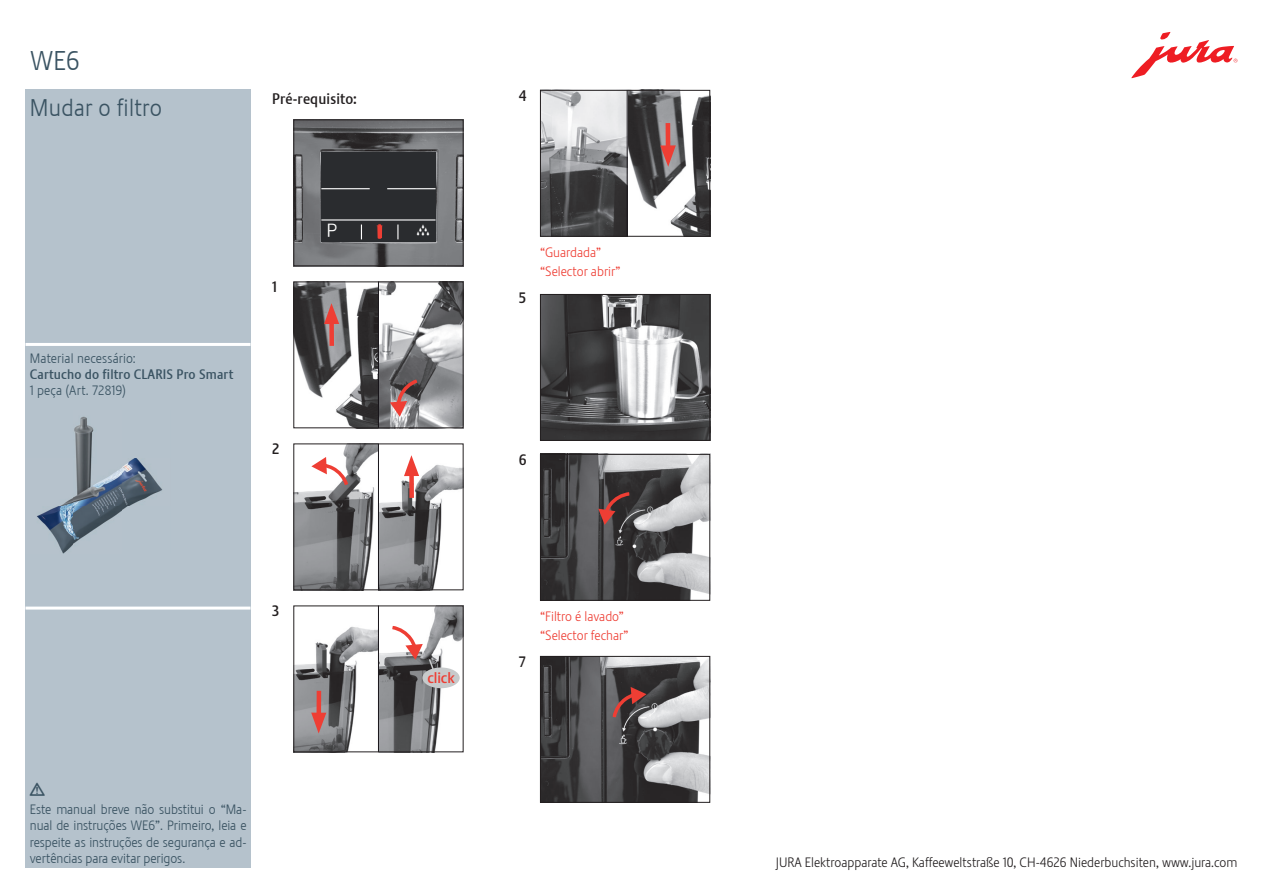
<style>
.page{position:relative;width:1263px;height:893px;background:#fff}
.page>*{position:absolute;margin:0;border:0;box-sizing:border-box;transform-origin:0 0}
.t1{font:27px "Stalemate LF Light";color:#3a5362}
.t2{font:24px "Stalemate LF Light";letter-spacing:.01em;color:#3a5362}
.t3{font:16.5px "Jura Pict 2006";color:#fff}
.t4{font:15px "Stalemate LF";letter-spacing:.01em;color:#231f20}
.t5{font:15px "Stalemate Pro 2 J Medium";color:#231f20}
.t6{font:15px "Stalemate Pro 2 J Medium";color:#ee3e34}
.t7{font:13.5px/16.2px "Stalemate LF Light";letter-spacing:-.005em;color:#3a5362;text-align:justify}
.t8{font:13.5px "Stalemate Pro 2 J Light";color:#231f20}
.t9{font:13.5px/19.5px "Stalemate Pro 2 J Light";color:#ee3e34}
.t10{font:13.5px "Stalemate LF";letter-spacing:.01em;color:#3a5362}
.t11{font:13.5px "Jura Pict 2006";color:#3a5362}
.t12{font:13.5px "Jura Pict 2006";color:#fff}
.t13{font:13.5px "Jura Pict 2006";color:#ee3e34}
</style>
<div class="page">
<div style="left:26px;top:89px;width:225px;height:778px;background:#b5c2cc"></div>
<hr style="left:26px;top:343px;width:224px;height:3px;background:#fff">
<hr style="left:26px;top:607px;width:224px;height:3px;background:#fff">
<img style="left:295px;top:121px;width:166px;height:143px">
<div style="left:321px;top:152px;width:115px;height:90px;background:#2a2c2f"></div>
<hr style="left:321px;top:219px;width:115px;height:2px;background:#fff">
<svg style="left:361px;top:225px;width:1px;height:14px"></svg>
<svg style="left:397px;top:225px;width:1px;height:14px"></svg>
<hr style="left:378px;top:226px;width:4px;height:11px;background:#ee3e34">
<hr style="left:321px;top:188px;width:49px;height:1px;background:#fff">
<hr style="left:387px;top:188px;width:49px;height:1px;background:#fff">
<div style="left:293px;top:119px;width:170px;height:147px;border:1px solid #231f20"></div>
<img style="left:295px;top:283px;width:166px;height:143px">
<hr style="left:378px;top:281px;width:1px;height:147px;background:#171419">
<div style="left:329px;top:316px;width:5px;height:30px;background:#ee3e34"></div>
<svg style="left:324px;top:303px;width:15px;height:21px"></svg>
<svg style="left:390px;top:379px;width:27px;height:38px"></svg>
<div style="left:293px;top:281px;width:170px;height:147px;border:1px solid #231f20"></div>
<img style="left:295px;top:445px;width:166px;height:143px">
<hr style="left:378px;top:443px;width:1px;height:147px;background:#171419">
<div style="left:409px;top:468px;width:5px;height:30px;background:#ee3e34"></div>
<svg style="left:404px;top:455px;width:15px;height:21px"></svg>
<svg style="left:311px;top:457px;width:38px;height:28px"></svg>
<div style="left:293px;top:443px;width:170px;height:147px;border:1px solid #231f20"></div>
<img style="left:295px;top:607px;width:166px;height:143px">
<hr style="left:378px;top:605px;width:1px;height:147px;background:#171419">
<div style="left:316px;top:691px;width:5px;height:30px;background:#ee3e34"></div>
<svg style="left:311px;top:713px;width:15px;height:20px"></svg>
<svg style="left:392px;top:623px;width:46px;height:57px"></svg>
<div style="left:422px;top:667px;width:38px;height:21px;background:#c7cacb;border-radius:50%"></div>
<div style="left:293px;top:605px;width:170px;height:147px;border:1px solid #231f20"></div>
<img style="left:542px;top:92px;width:166px;height:143px">
<hr style="left:627px;top:90px;width:1px;height:147px;background:#171419">
<hr style="left:666px;top:123px;width:4px;height:31px;background:#ee3e34">
<svg style="left:660px;top:145px;width:16px;height:22px"></svg>
<div style="left:540px;top:90px;width:170px;height:147px;border:1px solid #231f20"></div>
<img style="left:542px;top:296px;width:166px;height:143px">
<div style="left:540px;top:294px;width:170px;height:147px;border:1px solid #231f20"></div>
<img style="left:542px;top:456px;width:166px;height:143px">
<svg style="left:598px;top:490px;width:32px;height:35px"></svg>
<div style="left:540px;top:454px;width:170px;height:147px;border:1px solid #231f20"></div>
<img style="left:542px;top:658px;width:166px;height:143px">
<svg style="left:610px;top:687px;width:36px;height:31px"></svg>
<div style="left:540px;top:656px;width:170px;height:147px;border:1px solid #231f20"></div>
<svg style="left:1131px;top:32px;width:106px;height:46px"></svg>
<img style="left:37px;top:416px;width:126px;height:138px">
<h1 class="t1" style="left:31px;top:45px;width:51px">WE6</h1>
<h2 class="t2" style="left:30px;top:94px;width:134px">Mudar o filtro</h2>
<p class="t4" style="left:272px;top:89px;width:86px">Pré-requisito:</p>
<p class="t7" style="left:30px;top:350px;width:108px">Material necessário:</p>
<p class="t10" style="left:30px;top:366px;width:205px">Cartucho do filtro CLARIS Pro Smart</p>
<p class="t7" style="left:30px;top:382px;width:98px">1 peça (Art. 72819)</p>
<p class="t5" style="left:272px;top:278px;width:6px">1</p>
<p class="t5" style="left:272px;top:440px;width:9px">2</p>
<p class="t12" style="left:328px;top:222px;width:10px">O</p>
<p class="t13" style="left:375px;top:223px;width:11px">!</p>
<p class="t3" style="left:417px;top:221px;width:13px">c</p>
<p class="t5" style="left:272px;top:602px;width:9px">3</p>
<p class="t11" style="left:30px;top:781px;width:17px">J</p>
<p class="t7" style="left:30px;top:801px;width:218px">Este manual breve não substitui o “Ma&shy;nual de instruções WE6”. Primeiro, leia e respeite as instruções de segurança e ad&shy;vertências para evitar perigos.</p>
<p class="t6" style="left:427px;top:669px;width:29px">click</p>
<p class="t5" style="left:519px;top:86px;width:9px">4</p>
<p class="t5" style="left:519px;top:288px;width:9px">5</p>
<p class="t9" style="left:540px;top:242px;width:82px">“Guardada” “Selector abrir”</p>
<p class="t5" style="left:519px;top:450px;width:9px">6</p>
<p class="t5" style="left:519px;top:652px;width:9px">7</p>
<p class="t9" style="left:540px;top:606px;width:90px">“Filtro é lavado” “Selector fechar”</p>
<p class="t8" style="left:776px;top:855px;width:463px">JURA Elektroapparate AG, Kaffeeweltstraße 10, CH-4626 Niederbuchsiten, www.jura.com</p>
</div>
